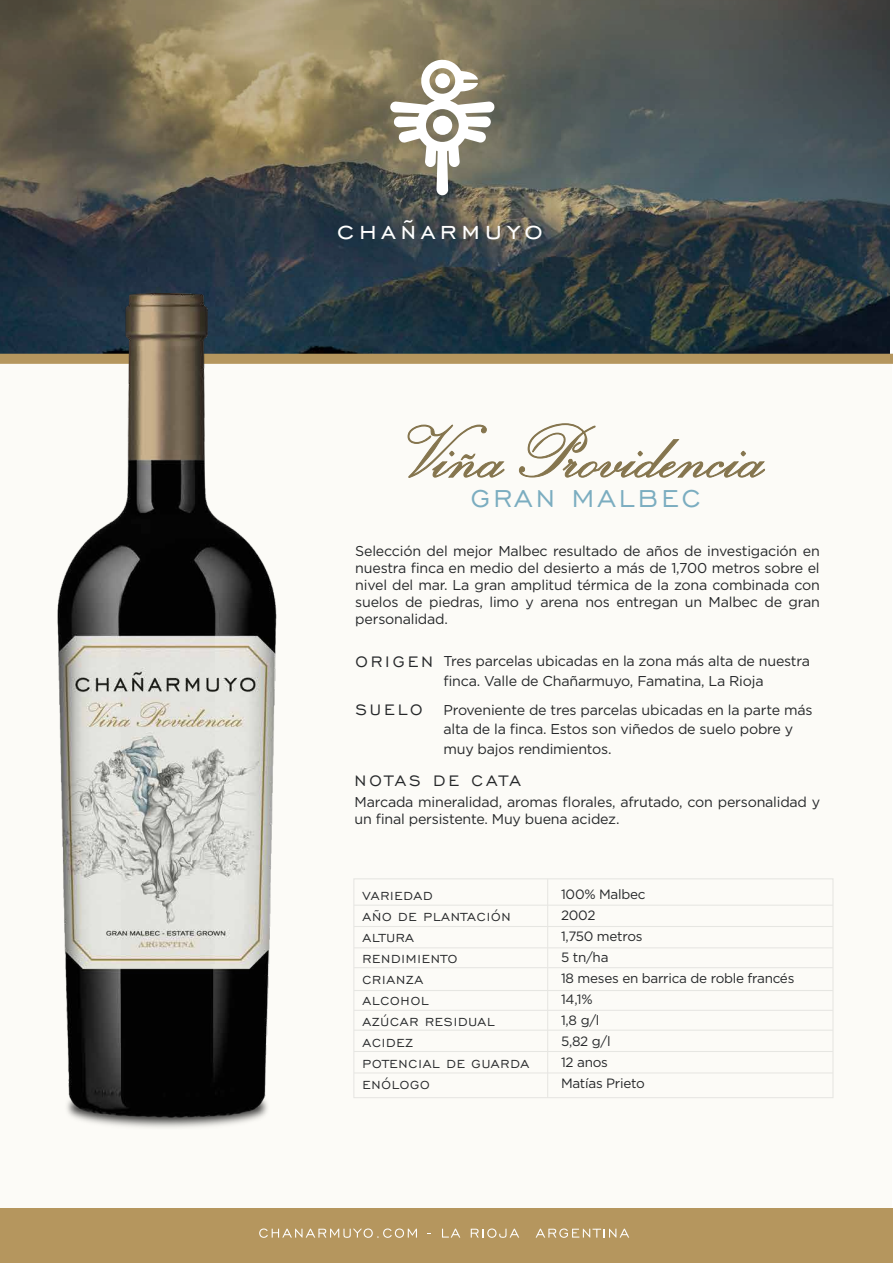
<style>
.page{position:relative;width:893px;height:1263px;background:#fff}
.page>*{position:absolute;margin:0;border:0;box-sizing:border-box;transform-origin:0 0}
.t1{font:31.35px "Engravers Gothic BT";letter-spacing:.15em;color:#fff}
.t2{font:31.35px "Engravers Gothic BT";letter-spacing:.1em;color:#7badc0}
.t3{font:19.5px "Engravers Gothic BT";letter-spacing:.15em;color:#26282a}
.t4{font:15px/21px "Engravers Gothic BT";letter-spacing:.055em;color:#26282a}
.t5{font:14.25px/17.1px "Gotham";letter-spacing:-.015em;color:#26282a}
.t6{font:13.5px/21px "Gotham";letter-spacing:-.02em;color:#26282a}
</style>
<div class="page">
<svg style="left:0;top:0;width:890px;height:354px"></svg>
<div style="left:0;top:359px;width:892px;height:890px;background:#fcfbf7"></div>
<svg style="left:389px;top:58px;width:106px;height:137px"></svg>
<div style="left:433px;top:116px;width:19px;height:19px;background:#fff;border-radius:50%"></div>
<div style="left:435px;top:73px;width:15px;height:15px;background:#fff;border-radius:50%"></div>
<div style="left:0;top:354px;width:893px;height:10px;background:#b5965e"></div>
<div style="left:0;top:1208px;width:893px;height:55px;background:#b5965e"></div>
<svg style="left:259px;top:1228px;width:158px;height:10px"></svg>
<svg style="left:442px;top:1229px;width:18px;height:8px"></svg>
<svg style="left:471px;top:1228px;width:48px;height:10px"></svg>
<svg style="left:536px;top:1228px;width:93px;height:10px"></svg>
<hr style="left:354px;top:905px;width:479px;height:1px;background:#26282a">
<hr style="left:354px;top:926px;width:479px;height:1px;background:#26282a">
<hr style="left:354px;top:947px;width:479px;height:1px;background:#26282a">
<hr style="left:354px;top:967px;width:479px;height:1px;background:#26282a">
<hr style="left:354px;top:990px;width:479px;height:1px;background:#26282a">
<hr style="left:354px;top:1010px;width:479px;height:1px;background:#26282a">
<hr style="left:547px;top:879px;width:1px;height:219px;background:#26282a">
<hr style="left:354px;top:1029px;width:479px;height:2px;background:#26282a">
<hr style="left:354px;top:1051px;width:479px;height:1px;background:#26282a">
<hr style="left:354px;top:1072px;width:479px;height:1px;background:#26282a">
<svg style="left:408px;top:425px;width:96px;height:53px"></svg>
<svg style="left:519px;top:423px;width:246px;height:54px"></svg>
<img style="left:42px;top:273px;width:239px;height:855px">
<h1 class="t1" style="left:337px;top:213px;width:207px">chañarmuyo</h1>
<h1 class="t2" style="left:471px;top:481px;width:231px">GRAN MALBEC</h1>
<p class="t5" style="left:355px;top:542px;width:466px;text-align:justify">Selección del mejor Malbec resultado de años de investigación en nuestra finca en medio del desierto a más de 1,700 metros sobre el nivel del mar. La gran amplitud térmica de la zona combinada con suelos de piedras, limo y arena nos entregan un Malbec de gran personalidad.</p>
<h2 class="t3" style="left:355px;top:650px;width:79px">ORIGEN</h2>
<h2 class="t3" style="left:355px;top:698px;width:69px">SUELO</h2>
<p class="t5" style="left:443px;top:651px;width:368px;line-height:19.5px">Tres parcelas ubicadas en la zona más alta de nuestra finca. Valle de Chañarmuyo, Famatina, La Rioja</p>
<p class="t5" style="left:443px;top:699px;width:370px;line-height:19.5px">Proveniente de tres parcelas ubicadas en la parte más alta de la finca. Estos son viñedos de suelo pobre y muy bajos rendimientos.</p>
<h2 class="t3" style="left:355px;top:770px;width:168px">NOTAS DE CATA</h2>
<p class="t5" style="left:355px;top:793px;width:467px">Marcada mineralidad, aromas florales, afrutado, con personalidad y un final persistente. Muy buena acidez.</p>
<p class="t4" style="left:362px;top:885px;width:168px">VARIEDAD<br>AÑO DE PLANTACIÓN<br>ALTURA<br>RENDIMIENTO<br>CRIANZA<br>ALCOHOL<br>AZÚCAR RESIDUAL<br>ACIDEZ<br>POTENCIAL DE GUARDA<br>ENÓLOGO</p>
<p class="t6" style="left:561px;top:883px;width:235px">100% Malbec<br>2002<br>1,750 metros<br>5 tn/ha<br>18 meses en barrica de roble francés<br>14,1%<br>1,8 g/l<br>5,82 g/l<br>12 anos<br>Matías Prieto</p>
</div>
